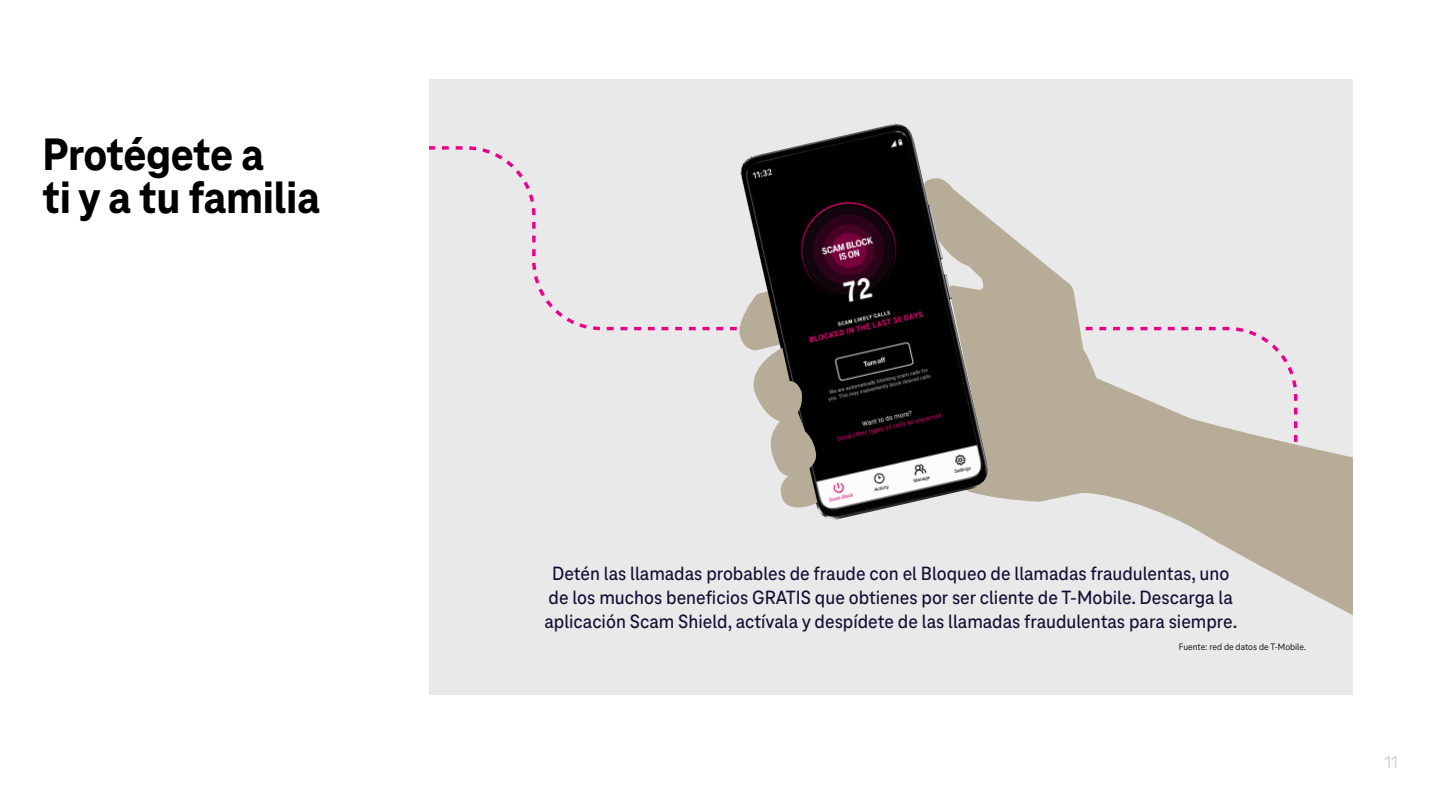
<style>
.page{position:relative;width:1440px;height:810px;background:#fff}
.page>*{position:absolute;margin:0;border:0;box-sizing:border-box;transform-origin:0 0}
.t1{font:800 47.25px/42.5px "Tele Neo";letter-spacing:-.005em;color:#000}
.t2{font:500 19.95px/24px "Tele Neo";color:#140c33;text-align:center}
.t3{font:18px "Tele Neo";color:#ccc}
.t4{font:9.75px "Tele Neo";color:#000}
</style>
<div class="page">
<div style="left:429px;top:80px;width:923px;height:615px;background:#e9e9e9"></div>
<svg style="left:994px;top:222px;width:358px;height:393px"></svg>
<img style="left:740px;top:123px;width:254px;height:397px">
<svg style="left:736px;top:291px;width:81px;height:217px"></svg>
<h1 class="t1" style="left:43px;top:134px;width:279px">Protégete a<br>ti y a tu familia</h1>
<p class="t2" style="left:544px;top:561px;width:694px">Detén las llamadas probables de fraude con el Bloqueo de llamadas fraudulentas, uno de los muchos beneficios GRATIS que obtienes por ser cliente de T-Mobile. Descarga la aplicación Scam Shield, actívala y despídete de las llamadas fraudulentas para siempre.</p>
<p class="t4" style="left:1179px;top:642px;width:129px">Fuente: red de datos de T-Mobile.</p>
<p class="t3" style="left:1384px;top:752px;width:15px">11</p>
</div>
